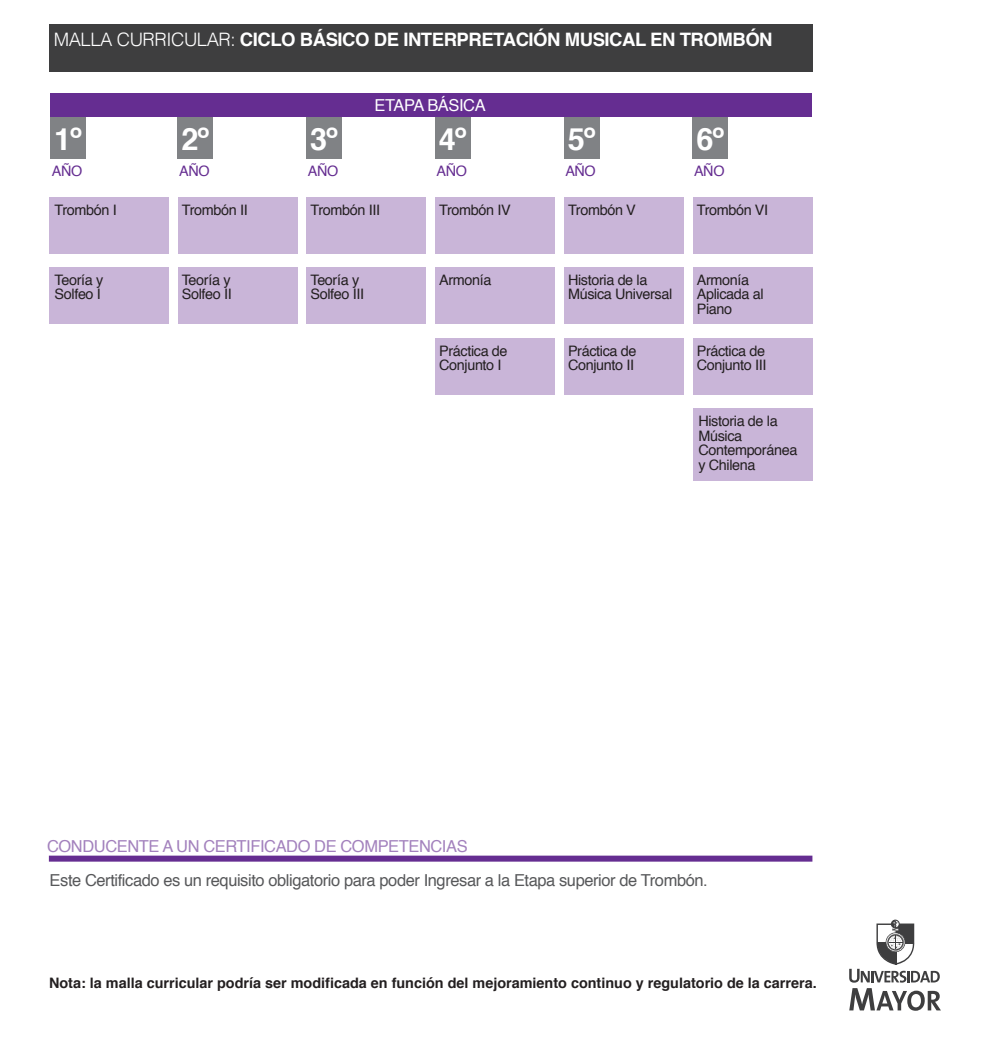
<style>
.page{position:relative;width:993px;height:1045px;background:#fff}
.page>*{position:absolute;margin:0;border:0;box-sizing:border-box;transform-origin:0 0}
.t1{font:700 30.6px "Helvetica";letter-spacing:-.025em;color:#fff}
.t2{font:700 18.6px "Helvetica";letter-spacing:-.025em;color:#fff}
.t3{font:16.4px "Helvetica";letter-spacing:-.025em;color:#57585a}
.t4{font:16.4px "Helvetica";letter-spacing:-.025em;color:#652d91}
.t5{font:16.4px "Helvetica";letter-spacing:-.025em;color:#fff}
.t6{font:14.4px/14.4px "Helvetica";letter-spacing:-.025em;color:#231f20}
.t7{font:700 14.4px "Helvetica";color:#231f20}
.t8{font:14.4px "Helvetica";letter-spacing:-.025em;color:#652d91}
.s1{font-weight:300}
</style>
<div class="page">
<div style="left:49px;top:24px;width:763px;height:48px;background:#3e3e3f"></div>
<div style="left:49px;top:197px;width:120px;height:57px;background:#c9b5d8"></div>
<div style="left:178px;top:197px;width:119px;height:57px;background:#c9b5d8"></div>
<div style="left:50px;top:117px;width:36px;height:42px;background:#808285"></div>
<div style="left:178px;top:117px;width:35px;height:42px;background:#808285"></div>
<div style="left:306px;top:117px;width:36px;height:42px;background:#808285"></div>
<div style="left:435px;top:117px;width:35px;height:42px;background:#808285"></div>
<div style="left:564px;top:117px;width:35px;height:42px;background:#808285"></div>
<div style="left:693px;top:117px;width:35px;height:42px;background:#808285"></div>
<div style="left:49px;top:267px;width:120px;height:57px;background:#c9b5d8"></div>
<div style="left:178px;top:267px;width:119px;height:57px;background:#c9b5d8"></div>
<div style="left:693px;top:197px;width:119px;height:57px;background:#c9b5d8"></div>
<div style="left:693px;top:267px;width:119px;height:57px;background:#c9b5d8"></div>
<div style="left:693px;top:408px;width:119px;height:73px;background:#c9b5d8"></div>
<div style="left:693px;top:338px;width:119px;height:56px;background:#c9b5d8"></div>
<div style="left:564px;top:197px;width:120px;height:57px;background:#c9b5d8"></div>
<div style="left:564px;top:267px;width:120px;height:57px;background:#c9b5d8"></div>
<div style="left:564px;top:338px;width:120px;height:56px;background:#c9b5d8"></div>
<div style="left:306px;top:197px;width:120px;height:57px;background:#c9b5d8"></div>
<div style="left:306px;top:267px;width:120px;height:57px;background:#c9b5d8"></div>
<div style="left:49px;top:855px;width:763px;height:6px;background:#652d91"></div>
<div style="left:50px;top:93px;width:762px;height:24px;background:#652d91"></div>
<div style="left:435px;top:197px;width:120px;height:57px;background:#c9b5d8"></div>
<div style="left:435px;top:267px;width:120px;height:57px;background:#c9b5d8"></div>
<div style="left:435px;top:338px;width:120px;height:56px;background:#c9b5d8"></div>
<svg style="left:849px;top:988px;width:92px;height:22px"></svg>
<svg style="left:849px;top:919px;width:91px;height:63px"></svg>
<p class="t2" style="left:54px;top:25px;width:720px"><span class="s1">MALLA CURRICULAR:</span> CICLO BÁSICO DE INTERPRETACIÓN MUSICAL EN TROMBÓN</p>
<p class="t5" style="left:375px;top:93px;width:113px">ETAPA BÁSICA</p>
<h1 class="t1" style="left:54px;top:114px;width:29px">1º</h1>
<h1 class="t1" style="left:182px;top:114px;width:29px">2º</h1>
<h1 class="t1" style="left:310px;top:114px;width:29px">3º</h1>
<h1 class="t1" style="left:439px;top:114px;width:29px">4º</h1>
<h1 class="t1" style="left:568px;top:114px;width:29px">5º</h1>
<h1 class="t1" style="left:696px;top:114px;width:29px">6º</h1>
<p class="t8" style="left:52px;top:160px;width:32px">AÑO</p>
<p class="t8" style="left:179px;top:160px;width:32px">AÑO</p>
<p class="t8" style="left:308px;top:160px;width:32px">AÑO</p>
<p class="t8" style="left:436px;top:160px;width:32px">AÑO</p>
<p class="t8" style="left:565px;top:160px;width:32px">AÑO</p>
<p class="t8" style="left:694px;top:160px;width:32px">AÑO</p>
<p class="t6" style="left:55px;top:203px;width:64px">Trombón I</p>
<p class="t6" style="left:182px;top:203px;width:67px">Trombón II</p>
<p class="t6" style="left:310px;top:203px;width:71px">Trombón III</p>
<p class="t6" style="left:439px;top:203px;width:73px">Trombón IV</p>
<p class="t6" style="left:568px;top:203px;width:69px">Trombón V</p>
<p class="t6" style="left:697px;top:203px;width:73px">Trombón VI</p>
<p class="t6" style="left:55px;top:273px;width:50px">Teoría y<br>Solfeo I</p>
<p class="t6" style="left:182px;top:273px;width:51px">Teoría y<br>Solfeo II</p>
<p class="t6" style="left:310px;top:273px;width:55px">Teoría y<br>Solfeo III</p>
<p class="t6" style="left:439px;top:273px;width:54px">Armonía</p>
<p class="t6" style="left:439px;top:344px;width:70px">Práctica de<br>Conjunto I</p>
<p class="t6" style="left:568px;top:273px;width:106px">Historia de la<br>Música Universal</p>
<p class="t6" style="left:568px;top:344px;width:70px">Práctica de<br>Conjunto II</p>
<p class="t6" style="left:697px;top:273px;width:68px">Armonía<br>Aplicada al<br>Piano</p>
<p class="t6" style="left:697px;top:344px;width:71px">Práctica de<br>Conjunto III</p>
<p class="t6" style="left:698px;top:414px;width:100px">Historia de la<br>Música<br>Contemporánea y Chilena</p>
<p class="t4" style="left:47px;top:833px;width:422px">CONDUCENTE A UN CERTIFICADO DE COMPETENCIAS</p>
<p class="t3" style="left:50px;top:867px;width:660px">Este Certificado es un requisito obligatorio para poder Ingresar a la Etapa superior de Trombón.</p>
<p class="t7" style="left:49px;top:971px;width:769px">Nota: la malla curricular podría ser modificada en función del mejoramiento continuo y regulatorio de la carrera.</p>
</div>
